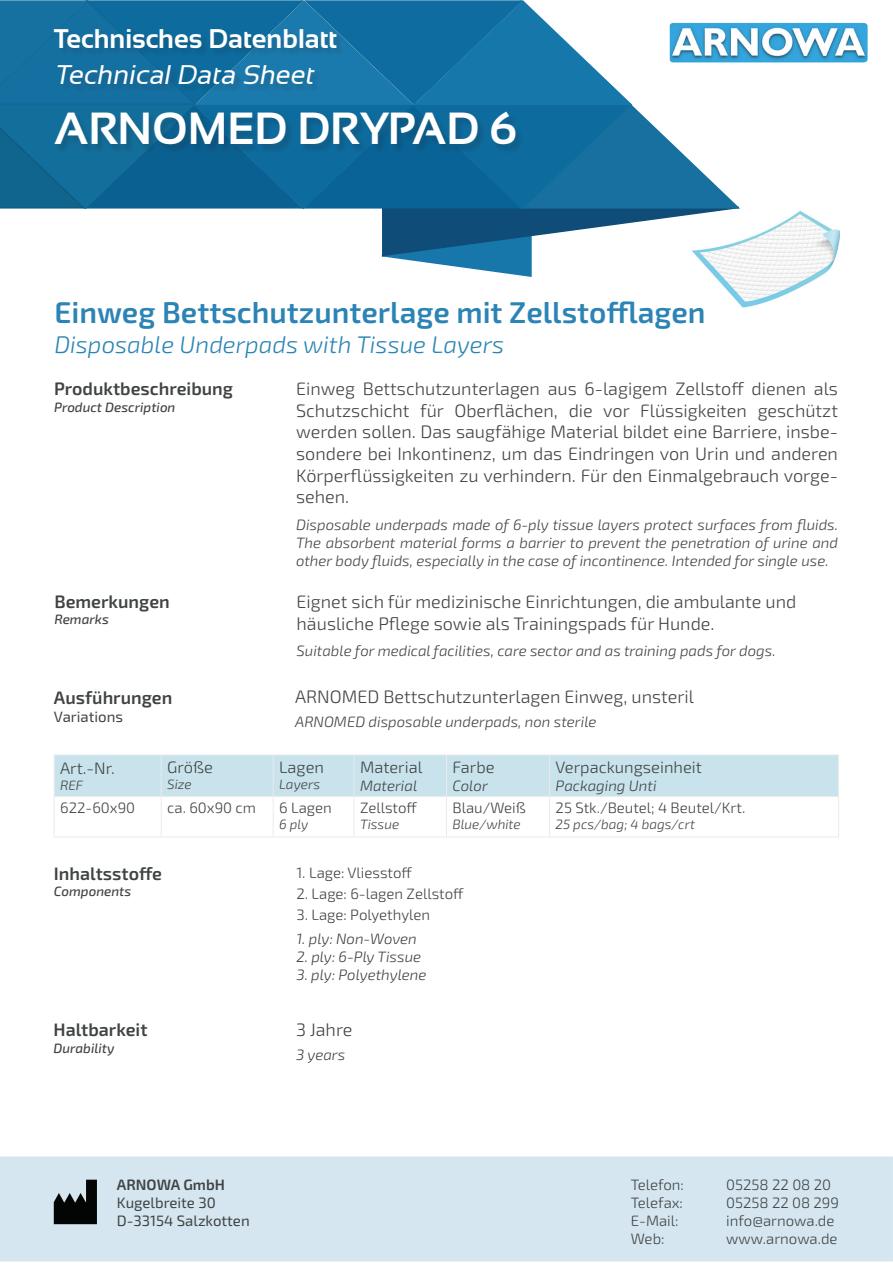
<style>
.page{position:relative;width:893px;height:1263px;background:#fff}
.page>*{position:absolute;margin:0;border:0;box-sizing:border-box;transform-origin:0 0}
.t1{font:700 45px "Sansation";color:#fff}
.t2{font:600 30px "Exo 2.0";color:#2b84b5}
.t3{font:700 27px "Sansation";color:#fff}
.t4{font:italic 27px "Sansation";color:#fff}
.t5{font:italic 300 24px "Exo 2.0";color:#2b84b5}
.t6{font:300 18px/21.6px "Exo 2.0";color:#404344}
.t7{font:600 18px "Exo 2.0";color:#404344}
.t8{font:300 16.5px "Exo 2.0";color:#404344}
.t9{font:italic 300 15px/18px "Exo 2.0";color:#404344;text-align:justify}
.t10{font:300 15px/18px "Exo 2.0";color:#404344}
.t11{font:15px/18px "Exo 2.0";color:#404344}
.t12{font:600 15px "Exo 2.0";color:#404344}
.t13{font:italic 300 13.5px "Exo 2.0";color:#404344}
.t14{font:italic 500 13.5px "Exo 2.0";color:#404344}
</style>
<div class="page">
<img style="left:716px;top:211px;width:123px;height:97px">
<div style="left:0;top:1156px;width:893px;height:105px;background:#d5e6f0"></div>
<svg style="left:54px;top:1180px;width:43px;height:44px"></svg>
<svg style="left:0;top:0;width:742px;height:278px"></svg>
<div style="left:55px;top:756px;width:783px;height:40px;background:#c8e3ec"></div>
<hr style="left:161px;top:755px;width:112px;height:1px;background:#ebebec">
<hr style="left:273px;top:755px;width:81px;height:1px;background:#ebebec">
<hr style="left:273px;top:755px;width:1px;height:41px;background:#ebebec">
<hr style="left:354px;top:755px;width:92px;height:1px;background:#ebebec">
<hr style="left:354px;top:755px;width:1px;height:41px;background:#ebebec">
<hr style="left:446px;top:755px;width:104px;height:1px;background:#ebebec">
<hr style="left:446px;top:755px;width:1px;height:41px;background:#ebebec">
<hr style="left:550px;top:755px;width:289px;height:1px;background:#ebebec">
<hr style="left:549px;top:755px;width:1px;height:41px;background:#ebebec">
<hr style="left:838px;top:755px;width:1px;height:41px;background:#ebebec">
<hr style="left:161px;top:796px;width:112px;height:1px;background:#ebebec">
<hr style="left:354px;top:797px;width:1px;height:40px;background:#ebebec">
<hr style="left:446px;top:797px;width:1px;height:40px;background:#ebebec">
<hr style="left:549px;top:797px;width:1px;height:40px;background:#ebebec">
<hr style="left:838px;top:797px;width:1px;height:40px;background:#ebebec">
<hr style="left:273px;top:796px;width:81px;height:1px;background:#ebebec">
<hr style="left:273px;top:797px;width:1px;height:40px;background:#ebebec">
<hr style="left:354px;top:796px;width:92px;height:1px;background:#ebebec">
<hr style="left:446px;top:796px;width:104px;height:1px;background:#ebebec">
<hr style="left:550px;top:796px;width:289px;height:1px;background:#ebebec">
<hr style="left:161px;top:837px;width:112px;height:1px;background:#ebebec">
<hr style="left:273px;top:837px;width:81px;height:1px;background:#ebebec">
<hr style="left:354px;top:837px;width:92px;height:1px;background:#ebebec">
<hr style="left:446px;top:837px;width:104px;height:1px;background:#ebebec">
<hr style="left:550px;top:837px;width:289px;height:1px;background:#ebebec">
<hr style="left:54px;top:755px;width:107px;height:1px;background:#ebebec">
<hr style="left:54px;top:755px;width:1px;height:41px;background:#ebebec">
<hr style="left:161px;top:755px;width:1px;height:41px;background:#ebebec">
<hr style="left:54px;top:796px;width:107px;height:1px;background:#ebebec">
<hr style="left:54px;top:797px;width:1px;height:40px;background:#ebebec">
<hr style="left:161px;top:797px;width:1px;height:40px;background:#ebebec">
<hr style="left:54px;top:837px;width:107px;height:1px;background:#ebebec">
<div style="left:54px;top:30px;width:470px;height:124px;background:#231f20;opacity:.2"></div>
<img style="left:670px;top:18px;width:197px;height:49px">
<h3 class="t3" style="left:54px;top:24px;width:285px">Technisches Datenblatt</h3>
<h3 class="t4" style="left:54px;top:60px;width:266px">TechnicalData Sheet</h3>
<h1 class="t1" style="left:54px;top:104px;width:464px">ARNOMED DRYPAD 6</h1>
<h2 class="t2" style="left:54px;top:295px;width:653px">Einweg Bettschutzunterlage mit Zellstofflagen</h2>
<h3 class="t5" style="left:54px;top:331px;width:451px">Disposable Underpads with Tissue Layers</h3>
<p class="t7" style="left:54px;top:378px;width:181px">Produktbeschreibung</p>
<p class="t14" style="left:54px;top:399px;width:123px">Product Description</p>
<p class="t6" style="left:296px;top:378px;width:543px;text-align:justify">Einweg Bettschutzunterlagen aus 6-lagigem Zellstoff dienen als Schutzschicht für Oberflächen, die vor Flüssigkeiten geschützt werden sollen. Das saugfähige Material bildet eine Barriere, insbe&shy;sondere bei Inkontinenz, um das Eindringen von Urin und anderen Körperflüssigkeiten zu verhindern. Für den Einmalgebrauch vorge&shy;sehen.</p>
<p class="t9" style="left:296px;top:516px;width:543px">Disposable underpads made of 6-ply tissue layers protect surfaces from fluids.<br>The absorbent material forms a barrier to prevent the penetration of urine and other body fluids, especially in the case of incontinence. Intended for single use.</p>
<p class="t7" style="left:54px;top:591px;width:117px">Bemerkungen</p>
<p class="t14" style="left:54px;top:612px;width:56px">Remarks</p>
<p class="t6" style="left:297px;top:591px;width:501px">Eignet sich für medizinische Einrichtungen, die ambulante und häusliche Pflege sowie als Trainingspads für Hunde.</p>
<p class="t9" style="left:297px;top:642px;width:481px">Suitable for medical facilities, care sector and as training pads for dogs.</p>
<p class="t7" style="left:54px;top:687px;width:120px">Ausführungen</p>
<p class="t11" style="left:54px;top:708px;width:71px">Variations</p>
<p class="t6" style="left:295px;top:687px;width:400px">ARNOMED Bettschutzunterlagen Einweg, unsteril</p>
<p class="t9" style="left:295px;top:713px;width:303px">ARNOMED disposable underpads, non sterile</p>
<p class="t8" style="left:60px;top:758px;width:56px">Art.-Nr.</p>
<p class="t13" style="left:60px;top:777px;width:25px">REF</p>
<p class="t8" style="left:167px;top:757px;width:47px">Größe</p>
<p class="t13" style="left:167px;top:776px;width:26px">Size</p>
<p class="t8" style="left:279px;top:757px;width:46px">Lagen</p>
<p class="t13" style="left:279px;top:776px;width:42px">Layers</p>
<p class="t8" style="left:360px;top:757px;width:64px">Material</p>
<p class="t9" style="left:360px;top:776px;width:59px">Material</p>
<p class="t8" style="left:452px;top:757px;width:44px">Farbe</p>
<p class="t9" style="left:452px;top:776px;width:37px">Color</p>
<p class="t8" style="left:556px;top:757px;width:148px">Verpackungseinheit</p>
<p class="t9" style="left:556px;top:776px;width:102px">Packaging Unti</p>
<p class="t10" style="left:60px;top:799px;width:77px">622-60x90</p>
<p class="t10" style="left:167px;top:799px;width:90px">ca. 60x90 cm</p>
<p class="t10" style="left:279px;top:799px;width:54px">6 Lagen</p>
<p class="t13" style="left:279px;top:817px;width:31px">6 ply</p>
<p class="t10" style="left:360px;top:799px;width:59px">Zellstoff</p>
<p class="t13" style="left:360px;top:817px;width:41px">Tissue</p>
<p class="t10" style="left:452px;top:799px;width:75px">Blau/Weiß</p>
<p class="t13" style="left:452px;top:817px;width:70px">Blue/white</p>
<p class="t7" style="left:54px;top:863px;width:110px">Inhaltsstoffe</p>
<p class="t14" style="left:54px;top:884px;width:79px">Components</p>
<p class="t7" style="left:54px;top:1019px;width:95px">Haltbarkeit</p>
<p class="t14" style="left:54px;top:1040px;width:62px">Durability</p>
<p class="t10" style="left:296px;top:864px;width:117px">1. Lage: Vliesstoff</p>
<p class="t10" style="left:296px;top:885px;width:169px">2. Lage: 6-lagen Zellstoff</p>
<p class="t10" style="left:296px;top:906px;width:135px">3. Lage: Polyethylen</p>
<p class="t9" style="left:296px;top:930px;width:122px">1. ply: Non-Woven</p>
<p class="t9" style="left:296px;top:948px;width:126px">2. ply: 6-Ply Tissue</p>
<p class="t9" style="left:296px;top:966px;width:132px">3. ply: Polyethylene</p>
<p class="t6" style="left:296px;top:1019px;width:58px">3 Jahre</p>
<p class="t9" style="left:296px;top:1046px;width:51px">3 years</p>
<p class="t10" style="left:556px;top:799px;width:191px">25 Stk./Beutel; 4 Beutel/Krt.</p>
<p class="t13" style="left:556px;top:817px;width:141px">25 pcs/bag; 4 bags/crt</p>
<p class="t12" style="left:117px;top:1175px;width:109px">ARNOWA GmbH</p>
<p class="t11" style="left:117px;top:1194px;width:134px">Kugelbreite 30<br>D-33154 Salzkotten</p>
<p class="t10" style="left:631px;top:1175px;width:55px">Telefon:<br>Telefax:<br>E-Mail:<br>Web:</p>
<p class="t10" style="left:726px;top:1175px;width:114px">05258 22 08 20<br>05258 22 08 299 info@arnowa.de www.arnowa.de</p>
</div>
